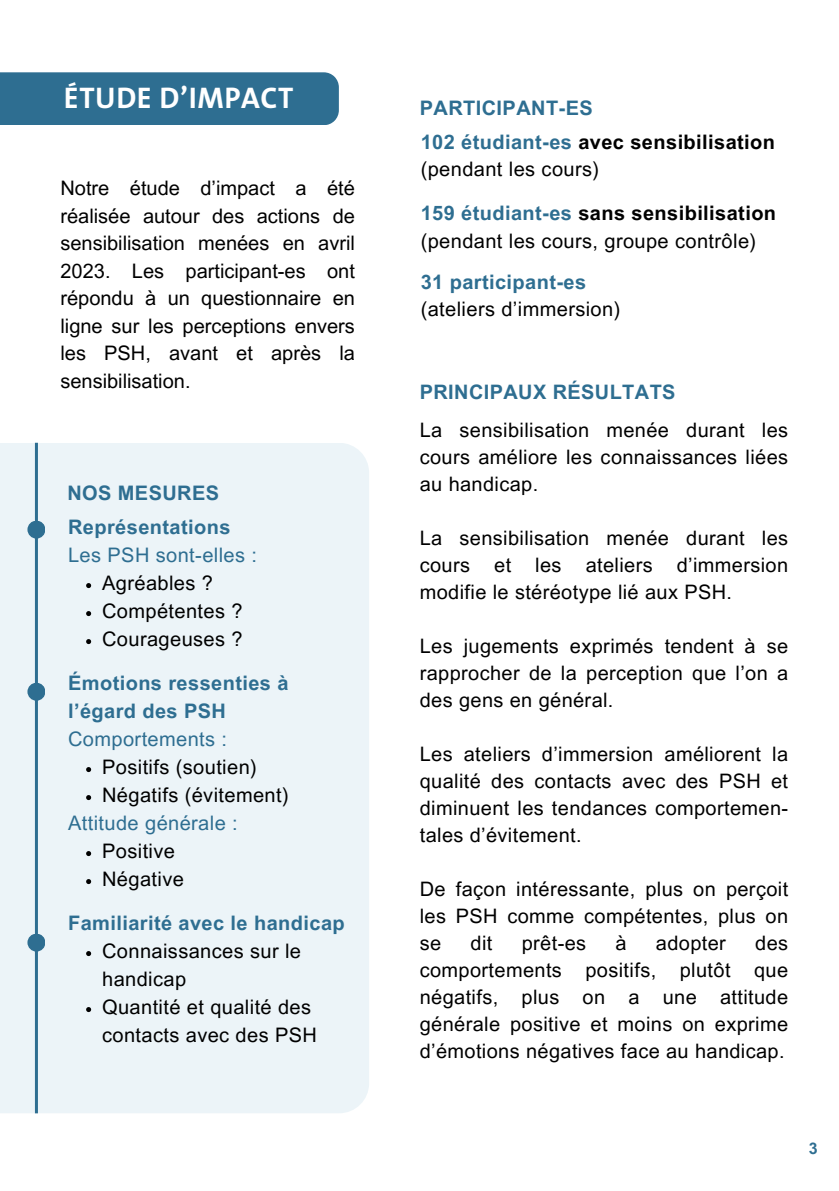
<style>
.page{position:relative;width:839px;height:1191px;background:#fff}
.page>*{position:absolute;margin:0;border:0;box-sizing:border-box;transform-origin:0 0}
.t1{font:700 30px "The Sans Os F";letter-spacing:.02em;color:#fff}
.t2{font:20px/27px "Arial MT Pro";letter-spacing:.02em;color:#000;text-align:justify}
.t3{font:700 20px "Arial MT Pro";letter-spacing:.02em;color:#2e6e91}
.t4{font:700 20px "Arial MT Pro";letter-spacing:.02em;color:#000}
.t5{font:20px "Arial MT Pro";letter-spacing:.02em;color:#2e6e91}
.t6{font:700 16px "Arial MT Pro";color:#2e6e91}
.s1{color:#2e6e91}
</style>
<div class="page">
<div style="left:0;top:443px;width:369px;height:670px;background:#ecf4f8"></div>
<svg style="left:86px;top:583px;width:5px;height:5px"></svg>
<svg style="left:86px;top:611px;width:5px;height:5px"></svg>
<svg style="left:86px;top:639px;width:5px;height:5px"></svg>
<svg style="left:86px;top:767px;width:5px;height:5px"></svg>
<svg style="left:86px;top:795px;width:5px;height:5px"></svg>
<svg style="left:86px;top:851px;width:5px;height:5px"></svg>
<svg style="left:86px;top:879px;width:5px;height:5px"></svg>
<svg style="left:86px;top:951px;width:5px;height:5px"></svg>
<svg style="left:86px;top:1007px;width:5px;height:5px"></svg>
<hr style="left:35px;top:443px;width:3px;height:670px;background:#2e6e91">
<div style="left:27px;top:521px;width:18px;height:18px;background:#2e6e91;border-radius:50%"></div>
<div style="left:0;top:72px;width:339px;height:53px;background:#2e6e91"></div>
<div style="left:27px;top:683px;width:18px;height:18px;background:#2e6e91;border-radius:50%"></div>
<div style="left:27px;top:934px;width:18px;height:18px;background:#2e6e91;border-radius:50%"></div>
<p class="t1" style="left:64px;top:78px;width:231px">ÉTUDE D’IMPACT</p>
<p class="t2" style="left:60px;top:177px;width:296px;line-height:27.6px">Notre étude d’impact a été réalisée autour des actions de sensibilisation menées en avril 2023. Les participant-es ont répondu à un questionnaire en ligne sur les perceptions envers les PSH, avant et après la sensibilisation.</p>
<p class="t3" style="left:67px;top:485px;width:153px">NOS MESURES</p>
<p class="t3" style="left:68px;top:520px;width:164px">Représentations</p>
<p class="t5" style="left:68px;top:548px;width:190px">Les PSH sont-elles :</p>
<p class="t2" style="left:102px;top:572px;width:112px">Agréables ?</p>
<p class="t2" style="left:102px;top:600px;width:142px">Compétentes ?</p>
<p class="t2" style="left:102px;top:628px;width:142px">Courageuses ?</p>
<p class="t3" style="left:68px;top:676px;width:222px">Émotions ressenties à</p>
<p class="t3" style="left:68px;top:704px;width:159px">l’égard des PSH</p>
<p class="t5" style="left:68px;top:732px;width:160px">Comportements :</p>
<p class="t2" style="left:102px;top:756px;width:156px">Positifs (soutien)</p>
<p class="t2" style="left:102px;top:784px;width:188px">Négatifs (évitement)</p>
<p class="t2" style="left:102px;top:840px;width:74px">Positive</p>
<p class="t2" style="left:102px;top:868px;width:83px">Négative</p>
<p class="t5" style="left:68px;top:816px;width:171px">Attitude générale :</p>
<p class="t3" style="left:68px;top:916px;width:278px">Familiarité avec le handicap</p>
<p class="t2" style="left:102px;top:940px;width:200px;line-height:28px">Connaissances sur le handicap</p>
<p class="t2" style="left:102px;top:996px;width:216px;line-height:28px">Quantité et qualité des contacts avec des PSH</p>
<p class="t3" style="left:420px;top:100px;width:174px">PARTICIPANT-ES</p>
<p class="t4" style="left:420px;top:134px;width:356px"><span class="s1">102 étudiant-es</span> avec sensibilisation</p>
<p class="t2" style="left:420px;top:158px;width:180px">(pendant les cours)</p>
<p class="t4" style="left:420px;top:206px;width:357px"><span class="s1">159 étudiant-es</span> sans sensibilisation</p>
<p class="t2" style="left:420px;top:230px;width:337px">(pendant les cours, groupe contrôle)</p>
<p class="t3" style="left:420px;top:274px;width:167px">31 participant-es</p>
<p class="t2" style="left:420px;top:298px;width:201px">(ateliers d’immersion)</p>
<p class="t3" style="left:420px;top:384px;width:257px">PRINCIPAUX RÉSULTATS</p>
<p class="t2" style="left:420px;top:419px;width:370px">La sensibilisation menée durant les cours améliore les connaissances liées au handicap.</p>
<p class="t2" style="left:420px;top:527px;width:370px">La sensibilisation menée durant les cours et les ateliers d’immersion modifie le stéréotype lié aux PSH.</p>
<p class="t2" style="left:420px;top:635px;width:370px">Les jugements exprimés tendent à se rapprocher de la perception que l’on a des gens en général.</p>
<p class="t2" style="left:420px;top:743px;width:370px">Les ateliers d’immersion améliorent la qualité des contacts avec des PSH et diminuent les tendances comportemen&shy;tales d’évitement.</p>
<p class="t2" style="left:420px;top:878px;width:370px">De façon intéressante, plus on perçoit les PSH comme compétentes, plus on se</p>
<p class="t2" style="left:470px;top:932px;width:23px">dit</p>
<p class="t2" style="left:521px;top:932px;width:66px">prêt-es</p>
<p class="t2" style="left:615px;top:932px;width:13px">à</p>
<p class="t2" style="left:656px;top:932px;width:71px">adopter</p>
<p class="t2" style="left:420px;top:932px;width:370px;text-indent:335px">des comportements positifs, plutôt que négatifs, plus on a une attitude générale positive et moins on exprime d’émotions négatives face au handicap.</p>
<p class="t6" style="left:808px;top:1142px;width:10px">3</p>
</div>
